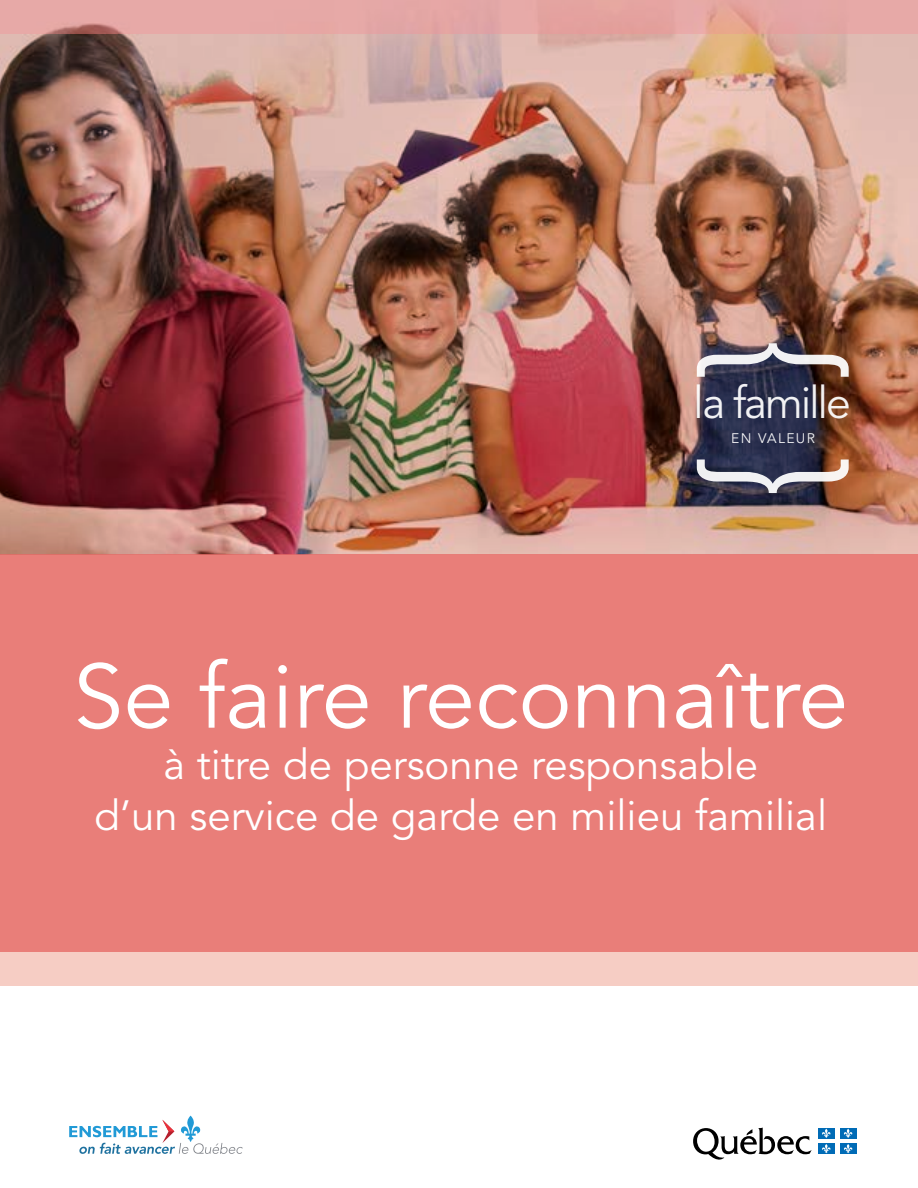
<style>
.page{position:relative;width:918px;height:1188px;background:#fff}
.page>*{position:absolute;margin:0;border:0;box-sizing:border-box;transform-origin:0 0}
.H1-Couvert{font:90px "Avenir LT Std";color:#fff}
.t1{font:44.4px "Avenir LT Std";letter-spacing:-.05em;color:#fff}
.H2-couvert{font:42px/51px "Avenir LT Std";color:#fff;text-align:center}
.t2{font:13.8px "Avenir LT Std";letter-spacing:.1em;color:#fff}
</style>
<div class="page">
<img style="left:0;top:34px;width:918px;height:520px">
<div style="left:0;top:554px;width:918px;height:398px;background:#e97e79"></div>
<div style="left:0;top:952px;width:918px;height:34px;background:#f6cdc4"></div>
<svg style="left:693px;top:1128px;width:119px;height:32px"></svg>
<div style="left:818px;top:1128px;width:17px;height:10px;background:#006bb6"></div>
<svg style="left:822px;top:1129px;width:9px;height:9px"></svg>
<div style="left:840px;top:1128px;width:17px;height:10px;background:#006bb6"></div>
<svg style="left:844px;top:1129px;width:9px;height:9px"></svg>
<div style="left:818px;top:1143px;width:17px;height:11px;background:#006bb6"></div>
<svg style="left:822px;top:1144px;width:9px;height:9px"></svg>
<div style="left:840px;top:1143px;width:17px;height:11px;background:#006bb6"></div>
<svg style="left:844px;top:1144px;width:9px;height:9px"></svg>
<div style="left:0;top:0;width:918px;height:34px;background:#e6a8a6"></div>
<svg style="left:697px;top:460px;width:152px;height:33px"></svg>
<svg style="left:697px;top:343px;width:152px;height:34px"></svg>
<svg style="left:69px;top:1116px;width:174px;height:38px"></svg>
<p class="t1" style="left:694px;top:377px;width:158px">la famille</p>
<p class="t2" style="left:731px;top:430px;width:85px">EN VALEUR</p>
<p class="H1-Couvert" style="left:73px;top:645px;width:776px">Se faire reconnaître</p>
<p class="H2-couvert" style="left:95px;top:740px;width:734px">à titre de personne responsable<br>d’un service de garde en milieu familial</p>
</div>
